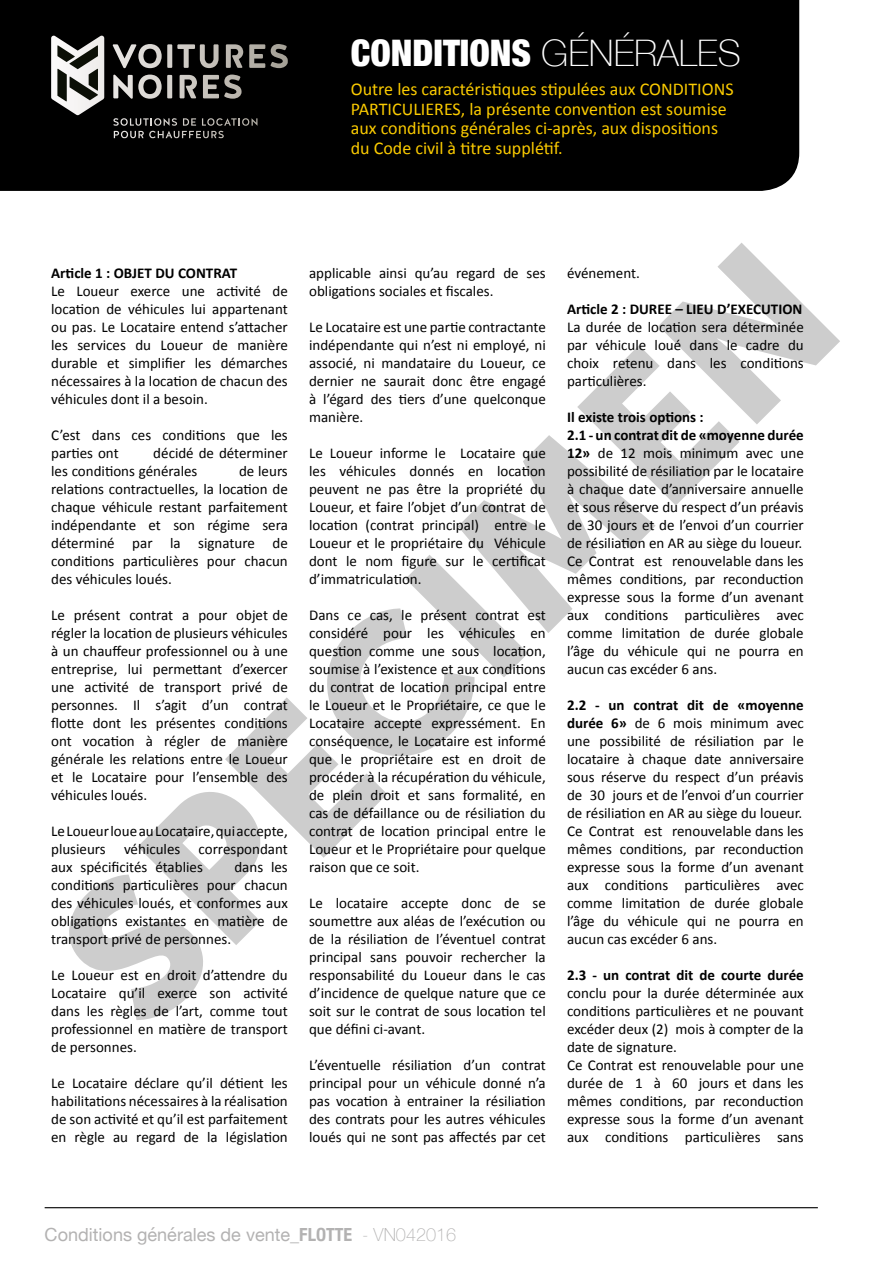
<style>
.page{position:relative;width:893px;height:1263px;background:#fff}
.page>*{position:absolute;margin:0;border:0;box-sizing:border-box;transform-origin:0 0}
.t1{font:195px "Museo Sans 900";color:#000}
.t2{font:900 condensed 36.6px "Helvetica Neue";color:#fff}
.t3{font:18.15px "Helvetica Neue";color:#b3b2b2}
.t4{font:18px/19.8px "Calibri";color:#fbcb00}
.t5{font:15px/18px "Calibri";color:#000;text-align:justify}
.t6{font:700 15px "Calibri";color:#000}
.s1{font-weight:100;font-stretch:normal}
.s2{font-weight:700}
.s3{font-weight:700;font-stretch:condensed}
.s4{font-weight:100}
</style>
<div class="page">
<div style="left:0;top:0;width:799px;height:191px;background:#000"></div>
<hr style="left:45px;top:1207px;width:773px;height:1px;background:#000">
<svg style="left:113px;top:44px;width:106px;height:24px"></svg>
<svg style="left:249px;top:44px;width:16px;height:24px"></svg>
<svg style="left:271px;top:44px;width:17px;height:24px"></svg>
<svg style="left:226px;top:44px;width:17px;height:24px"></svg>
<svg style="left:113px;top:75px;width:59px;height:24px"></svg>
<svg style="left:203px;top:75px;width:39px;height:24px"></svg>
<svg style="left:180px;top:75px;width:17px;height:23px"></svg>
<svg style="left:113px;top:118px;width:144px;height:20px"></svg>
<svg style="left:51px;top:36px;width:53px;height:79px"></svg>
<h2 class="t2" style="left:351px;top:23px;width:391px">CONDITIONS <span class="s1">GÉNÉRALES</span></h2>
<p class="t4" style="left:351px;top:79px;width:384px">Outre les caractéristiques stipulées aux CONDITIONS PARTICULIERES, la présente convention est soumise aux conditions générales ci-après, aux dispositions du Code civil à titre supplétif.</p>
<h1 class="t1" style="left:18px;top:910px;width:1001px;rotate:-45deg">SPECIMEN</h1>
<p class="t5" style="left:567px;top:264px;width:74px">événement.</p>
<p class="t6" style="left:567px;top:299px;width:237px">Article 2 : DUREE – LIEU D’EXECUTION</p>
<p class="t5" style="left:567px;top:318px;width:238px">La durée de location sera déterminée par véhicule loué dans le cadre du choix retenu dans les conditions particulières.</p>
<p class="t5" style="left:567px;top:408px;width:238px;text-align:left"><span class="s2">Il existe trois options :<br>2.1 - un contrat dit de «moyenne durée 12»</span> de 12 mois minimum avec une possibilité de résiliation par le locataire à chaque date d’anniversaire annuelle et sous réserve du respect d’un préavis de 30 jours et de l’envoi d’un courrier de résiliation en AR au siège du loueur.<br>Ce Contrat est renouvelable dans les mêmes conditions, par reconduction expresse sous la forme d’un avenant aux conditions particulières avec comme limitation de durée globale l’âge du véhicule qui ne pourra en aucun cas excéder 6 ans.</p>
<p class="t5" style="left:567px;top:696px;width:238px"><span class="s2">2.2 - un contrat dit de «moyenne durée 6»</span> de 6 mois minimum avec une possibilité de résiliation par le locataire à chaque date anniversaire sous réserve du respect d’un préavis de 30 jours et de l’envoi d’un courrier de résiliation en AR au siège du loueur.<br>Ce Contrat est renouvelable dans les mêmes conditions, par reconduction expresse sous la forme d’un avenant aux conditions particulières avec comme limitation de durée globale l’âge du véhicule qui ne pourra en aucun cas excéder 6 ans.</p>
<p class="t6" style="left:567px;top:965px;width:238px">2.3 - un contrat dit de courte durée</p>
<p class="t5" style="left:567px;top:984px;width:238px;text-align:left">conclu pour la durée déterminée aux conditions particulières et ne pouvant excéder deux (2) mois à compter de la date de signature.<br>Ce Contrat est renouvelable pour une durée de 1 à 60 jours et dans les mêmes conditions, par reconduction expresse sous la forme d’un avenant aux conditions particulières sans</p>
<p class="t5" style="left:309px;top:264px;width:238px">applicable ainsi qu’au regard de ses obligations sociales et fiscales.</p>
<p class="t5" style="left:309px;top:318px;width:238px">Le Locataire est une partie contractante indépendante qui n’est ni employé, ni associé, ni mandataire du Loueur, ce dernier ne saurait donc être engagé à l’égard des tiers d’une quelconque manière.</p>
<p class="t5" style="left:309px;top:444px;width:238px">Le Loueur informe le Locataire que les véhicules donnés en location peuvent ne pas être la propriété du Loueur, et faire l’objet d’un contrat de location (contrat principal) entre le Loueur et le propriétaire du Véhicule dont le nom figure sur le certificat d’immatriculation.</p>
<p class="t5" style="left:309px;top:606px;width:238px">Dans ce cas, le présent contrat est considéré pour les véhicules en question comme une sous location, soumise à l’existence et aux conditions du contrat de location principal entre le Loueur et le Propriétaire, ce que le Locataire accepte expressément. En conséquence, le Locataire est informé que le propriétaire est en droit de procéder à la récupération du véhicule, de plein droit et sans formalité, en cas de défaillance ou de résiliation du contrat de location principal entre le Loueur et le Propriétaire pour quelque raison que ce soit.</p>
<p class="t5" style="left:309px;top:894px;width:238px">Le locataire accepte donc de se soumettre aux aléas de l’exécution ou de la résiliation de l’éventuel contrat principal sans pouvoir rechercher la responsabilité du Loueur dans le cas d’incidence de quelque nature que ce soit sur le contrat de sous location tel que défini ci-avant.</p>
<p class="t5" style="left:309px;top:1056px;width:238px">L’éventuelle résiliation d’un contrat principal pour un véhicule donné n’a pas vocation à entrainer la résiliation des contrats pour les autres véhicules loués qui ne sont pas affectés par cet</p>
<p class="t6" style="left:51px;top:263px;width:187px">Article 1 : OBJET DU CONTRAT</p>
<p class="t5" style="left:51px;top:282px;width:238px">Le Loueur exerce une activité de location de véhicules lui appartenant ou pas. Le Locataire entend s’attacher les services du Loueur de manière durable et simplifier les démarches nécessaires à la location de chacun des véhicules dont il a besoin.</p>
<p class="t5" style="left:51px;top:426px;width:238px">C’est dans ces conditions que les parties ont</p>
<p class="t5" style="left:51px;top:444px;width:238px;text-indent:102px">décidé de déterminer les conditions générales</p>
<p class="t5" style="left:51px;top:462px;width:238px;text-indent:188px">de leurs relations contractuelles, la location de chaque véhicule restant parfaitement indépendante et son régime sera déterminé par la signature de conditions particulières pour chacun des véhicules loués.</p>
<p class="t5" style="left:51px;top:606px;width:238px">Le présent contrat a pour objet de régler la location de plusieurs véhicules à un chauffeur professionnel ou à une entreprise, lui permettant d’exercer une activité de transport privé de personnes. Il s’agit d’un contrat flotte dont les présentes conditions ont vocation à régler de manière générale les relations entre le Loueur et le Locataire pour l’ensemble des véhicules loués.</p>
<p class="t5" style="left:51px;top:822px;width:238px">Le Loueur loue au Locataire, qui accepte, plusieurs véhicules correspondant aux spécificités établies</p>
<p class="t5" style="left:51px;top:858px;width:238px;text-indent:183px">dans les conditions particulières pour chacun des véhicules loués, et conformes aux obligations existantes en matière de transport privé de personnes.</p>
<p class="t5" style="left:51px;top:966px;width:238px">Le Loueur est en droit d’attendre du Locataire qu’il exerce son activité dans les règles de l’art, comme tout professionnel en matière de transport de personnes.</p>
<p class="t5" style="left:51px;top:1074px;width:238px">Le Locataire déclare qu’il détient les habilitations nécessaires à la réalisation de son activité et qu’il est parfaitement en règle au regard de la législation</p>
<p class="t3" style="left:45px;top:1222px;width:413px">Conditions générales de vente<span class="s3">_FLOTTE</span> <span class="s4">- VN042016</span></p>
</div>
